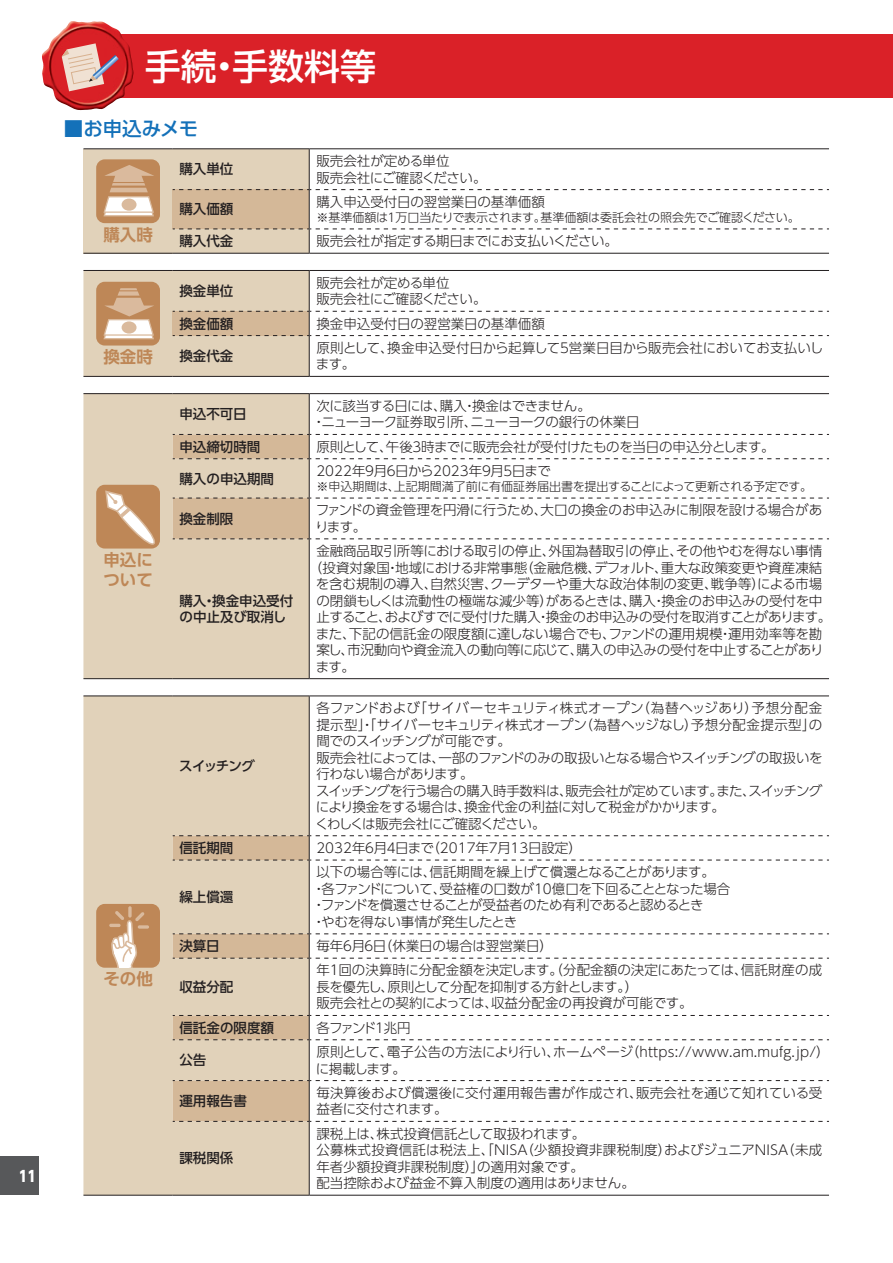
<style>
.page{position:relative;width:893px;height:1263px;background:#fff}
.page>*{position:absolute;margin:0;border:0;box-sizing:border-box;transform-origin:0 0}
.t1{font:500 36px "UD Shin Go Pro";color:#fff}
.t2{font:500 19.5px "UD Shin Go Pro";letter-spacing:-.005em;color:#1471b9}
.t3{font:700 16.5px/19.5px "UD Shin Go Pro De";color:#be8757}
.t4{font:800 15px "UD Shin Go Pro";color:#fff;scale:.9 1}
.t5{font:300 13.5px/16.5px "UD Shin Go Pro";letter-spacing:-.01em;color:#231f20}
.t6{font:300 13.5px/16.5px "UD Shin Go Pro";letter-spacing:-.03em;color:#231f20}
.t7{font:500 13.5px/16.5px "UD Shin Go Pro";color:#231f20}
.t8{font:300 13.5px/16.5px "UD Shin Go Pro";letter-spacing:.015em;color:#231f20}
.t9{font:300 13.5px/16.5px "UD Shin Go Pro";letter-spacing:-.035em;color:#231f20}
.t10{font:300 13.5px "UD Shin Go Pro";letter-spacing:-.055em;color:#231f20}
.t11{font:300 13.5px "UD Shin Go Pro";letter-spacing:-.155em;color:#231f20}
.t12{font:300 12px "UD Shin Go Pro";letter-spacing:-.02em;color:#231f20}
</style>
<div class="page">
<div style="left:0;top:1157px;width:38px;height:38px;background:#57585a"></div>
<div style="left:83px;top:149px;width:90px;height:104px;background:#e1d2ba"></div>
<hr style="left:83px;top:148px;width:90px;height:1px;background:#231f20">
<hr style="left:83px;top:253px;width:90px;height:1px;background:#231f20">
<svg style="left:173px;top:149px;width:656px;height:104px"></svg>
<hr style="left:173px;top:148px;width:136px;height:1px;background:#231f20">
<hr style="left:309px;top:148px;width:520px;height:1px;background:#231f20">
<hr style="left:173px;top:253px;width:136px;height:1px;background:#231f20">
<hr style="left:309px;top:253px;width:520px;height:1px;background:#231f20">
<div style="left:96px;top:159px;width:64px;height:64px;background:#be8757;border-radius:9px"></div>
<svg style="left:103px;top:165px;width:51px;height:52px"></svg>
<hr style="left:83px;top:376px;width:90px;height:1px;background:#231f20">
<hr style="left:173px;top:376px;width:136px;height:1px;background:#231f20">
<hr style="left:309px;top:376px;width:520px;height:1px;background:#231f20">
<svg style="left:83px;top:270px;width:746px;height:106px"></svg>
<div style="left:83px;top:394px;width:226px;height:284px;background:#e1d2ba"></div>
<hr style="left:83px;top:393px;width:90px;height:1px;background:#231f20">
<hr style="left:83px;top:678px;width:90px;height:1px;background:#231f20">
<hr style="left:173px;top:393px;width:136px;height:1px;background:#231f20">
<hr style="left:309px;top:393px;width:520px;height:1px;background:#231f20">
<hr style="left:309px;top:394px;width:1px;height:40px;background:#231f20">
<hr style="left:309px;top:539px;width:1px;height:139px;background:#231f20">
<hr style="left:173px;top:678px;width:136px;height:1px;background:#231f20">
<hr style="left:309px;top:678px;width:520px;height:1px;background:#231f20">
<svg style="left:173px;top:434px;width:656px;height:105px"></svg>
<div style="left:96px;top:485px;width:64px;height:63px;background:#be8757;border-radius:9px"></div>
<svg style="left:104px;top:489px;width:56px;height:63px"></svg>
<div style="left:83px;top:696px;width:226px;height:499px;background:#e1d2ba"></div>
<hr style="left:83px;top:695px;width:90px;height:1px;background:#231f20">
<hr style="left:173px;top:695px;width:136px;height:1px;background:#231f20">
<hr style="left:309px;top:695px;width:520px;height:1px;background:#231f20">
<hr style="left:309px;top:696px;width:1px;height:139px;background:#231f20">
<hr style="left:309px;top:1122px;width:1px;height:73px;background:#231f20">
<hr style="left:173px;top:1195px;width:136px;height:1px;background:#231f20">
<hr style="left:309px;top:1195px;width:520px;height:1px;background:#231f20">
<hr style="left:83px;top:1195px;width:90px;height:1px;background:#231f20">
<svg style="left:173px;top:835px;width:656px;height:287px"></svg>
<div style="left:96px;top:904px;width:64px;height:64px;background:#be8757;border-radius:9px"></div>
<svg style="left:128px;top:906px;width:4px;height:11px"></svg>
<svg style="left:109px;top:911px;width:35px;height:57px"></svg>
<svg style="left:138px;top:925px;width:11px;height:4px"></svg>
<div style="left:83px;top:34px;width:810px;height:64px;background:#da2128"></div>
<img style="left:42px;top:21px;width:92px;height:90px">
<svg style="left:62px;top:43px;width:57px;height:48px"></svg>
<p class="t4" style="left:19px;top:1163px;width:21px">11</p>
<h1 class="t1" style="left:145px;top:37px;width:233px">手続・手数料等</h1>
<h2 class="t2" style="left:64px;top:112px;width:136px">■お申込みメモ</h2>
<p class="t3" style="left:103px;top:224px;width:51px">購入時</p>
<p class="t3" style="left:103px;top:347px;width:51px">換金時</p>
<p class="t3" style="left:103px;top:550px;width:51px">申込について</p>
<p class="t3" style="left:103px;top:969px;width:51px">その他</p>
<p class="t7" style="left:179px;top:161px;width:55px">購入単位</p>
<p class="t5" style="left:316px;top:152px;width:172px">販売会社が定める単位<br>販売会社にご確認ください。</p>
<p class="t7" style="left:179px;top:201px;width:55px">購入価額</p>
<p class="t5" style="left:316px;top:193px;width:230px">購入申込受付日の翌営業日の基準価額</p>
<p class="t12" style="left:316px;top:208px;width:485px">※基準価額は１万口当たりで表示されます。基準価額は委託会社の照会先でご確認ください。</p>
<p class="t7" style="left:179px;top:232px;width:55px">購入代金</p>
<p class="t5" style="left:316px;top:232px;width:303px">販売会社が指定する期日までにお支払いください。</p>
<p class="t7" style="left:179px;top:282px;width:55px">換金単位</p>
<p class="t5" style="left:316px;top:274px;width:172px">販売会社が定める単位<br>販売会社にご確認ください。</p>
<p class="t7" style="left:179px;top:315px;width:55px">換金価額</p>
<p class="t5" style="left:316px;top:315px;width:230px">換金申込受付日の翌営業日の基準価額</p>
<p class="t7" style="left:179px;top:347px;width:55px">換金代金</p>
<p class="t5" style="left:316px;top:339px;width:509px">原則として、換金申込受付日から起算して５営業日目から販売会社においてお支払いします。</p>
<p class="t7" style="left:179px;top:405px;width:69px">申込不可日</p>
<p class="t9" style="left:312px;top:397px;width:329px;text-indent:4px">次に該当する日には、購入・換金はできません。<br>・ニューヨーク証券取引所、ニューヨークの銀行の休業日</p>
<p class="t7" style="left:179px;top:438px;width:82px">申込締切時間</p>
<p class="t6" style="left:316px;top:438px;width:460px">原則として、午後３時までに販売会社が受付けたものを当日の申込分とします。</p>
<p class="t7" style="left:179px;top:470px;width:96px">購入の申込期間</p>
<p class="t10" style="left:316px;top:460px;width:236px">2022年９月６日から2023年９月５日まで</p>
<p class="t12" style="left:316px;top:477px;width:497px">※申込期間は、上記期間満了前に有価証券届出書を提出することによって更新される予定です。</p>
<p class="t7" style="left:179px;top:510px;width:55px">換金制限</p>
<p class="t5" style="left:315px;top:501px;width:509px">ファンドの資金管理を円滑に行うため、大口の換金のお申込みに制限を設ける場合があります。</p>
<p class="t7" style="left:179px;top:592px;width:115px">購入・換金申込受付の中止及び取消し</p>
<p class="t7" style="left:179px;top:757px;width:77px">スイッチング</p>
<p class="t5" style="left:316px;top:542px;width:507px">金融商品取引所等における取引の停止、外国為替取引の停止、その他やむを得ない事情</p>
<p class="t5" style="left:309px;top:559px;width:515px">（投資対象国・地域における非常事態（金融危機、デフォルト、重大な政策変更や資産凍結</p>
<p class="t5" style="left:316px;top:575px;width:508px">を含む規制の導入、自然災害、クーデターや重大な政治体制の変更、戦争等）による市場</p>
<p class="t5" style="left:316px;top:592px;width:507px">の閉鎖もしくは流動性の極端な減少等）があるときは、購入・換金のお申込みの受付を中</p>
<p class="t6" style="left:316px;top:608px;width:516px">止すること、およびすでに受付けた購入・換金のお申込みの受付を取消すことがあります。</p>
<p class="t5" style="left:316px;top:625px;width:508px">また、下記の信託金の限度額に達しない場合でも、ファンドの運用規模・運用効率等を勘</p>
<p class="t5" style="left:316px;top:641px;width:509px">案し、市況動向や資金流入の動向等に応じて、購入の申込みの受付を中止することがあり</p>
<p class="t5" style="left:316px;top:658px;width:41px">ます。</p>
<p class="t5" style="left:315px;top:699px;width:509px">各ファンドおよび「サイバーセキュリティ株式オープン（為替ヘッジあり）予想分配金提示型」・「サイバーセキュリティ株式オープン（為替ヘッジなし）予想分配金提示型」の間でのスイッチングが可能です。<br>販売会社によっては、一部のファンドのみの取扱いとなる場合やスイッチングの取扱いを行わない場合があります。<br>スイッチングを行う場合の購入時手数料は、販売会社が定めています。また、スイッチングにより換金をする場合は、換金代金の利益に対して税金がかかります。<br>くわしくは販売会社にご確認ください。</p>
<p class="t7" style="left:179px;top:839px;width:55px">信託期間</p>
<p class="t5" style="left:316px;top:839px;width:267px">2032年６月４日まで（2017年７月13日設定）</p>
<p class="t7" style="left:179px;top:888px;width:55px">繰上償還</p>
<p class="t6" style="left:312px;top:863px;width:420px;text-indent:4px">以下の場合等には、信託期間を繰上げて償還となることがあります。・各ファンドについて、受益権の口数が10億口を下回ることとなった場合・ファンドを償還させることが受益者のため有利であると認めるとき<br>・やむを得ない事情が発生したとき</p>
<p class="t7" style="left:179px;top:937px;width:42px">決算日</p>
<p class="t5" style="left:316px;top:937px;width:238px">毎年６月６日（休業日の場合は翌営業日）</p>
<p class="t7" style="left:179px;top:978px;width:55px">収益分配</p>
<p class="t5" style="left:316px;top:961px;width:507px">年１回の決算時に分配金額を決定します。（分配金額の決定にあたっては、信託財産の成長を優先し、原則として分配を抑制する方針とします。）<br>販売会社との契約によっては、収益分配金の再投資が可能です。</p>
<p class="t7" style="left:179px;top:1019px;width:96px">信託金の限度額</p>
<p class="t11" style="left:316px;top:1017px;width:96px">各ファンド１兆円</p>
<p class="t7" style="left:179px;top:1051px;width:28px">公告</p>
<p class="t8" style="left:316px;top:1043px;width:515px">原則として、電子公告の方法により行い、ホームページ（https://www.am.mufg.jp/）に掲載します。</p>
<p class="t7" style="left:179px;top:1092px;width:69px">運用報告書</p>
<p class="t5" style="left:316px;top:1084px;width:507px">毎決算後および償還後に交付運用報告書が作成され、販売会社を通じて知れている受益者に交付されます。</p>
<p class="t7" style="left:179px;top:1149px;width:55px">課税関係</p>
<p class="t5" style="left:316px;top:1125px;width:507px">課税上は、株式投資信託として取扱われます。<br>公募株式投資信託は税法上、「ＮＩＳＡ（少額投資非課税制度）およびジュニアＮＩＳＡ（未成年者少額投資非課税制度）」の適用対象です。<br>配当控除および益金不算入制度の適用はありません。</p>
</div>
